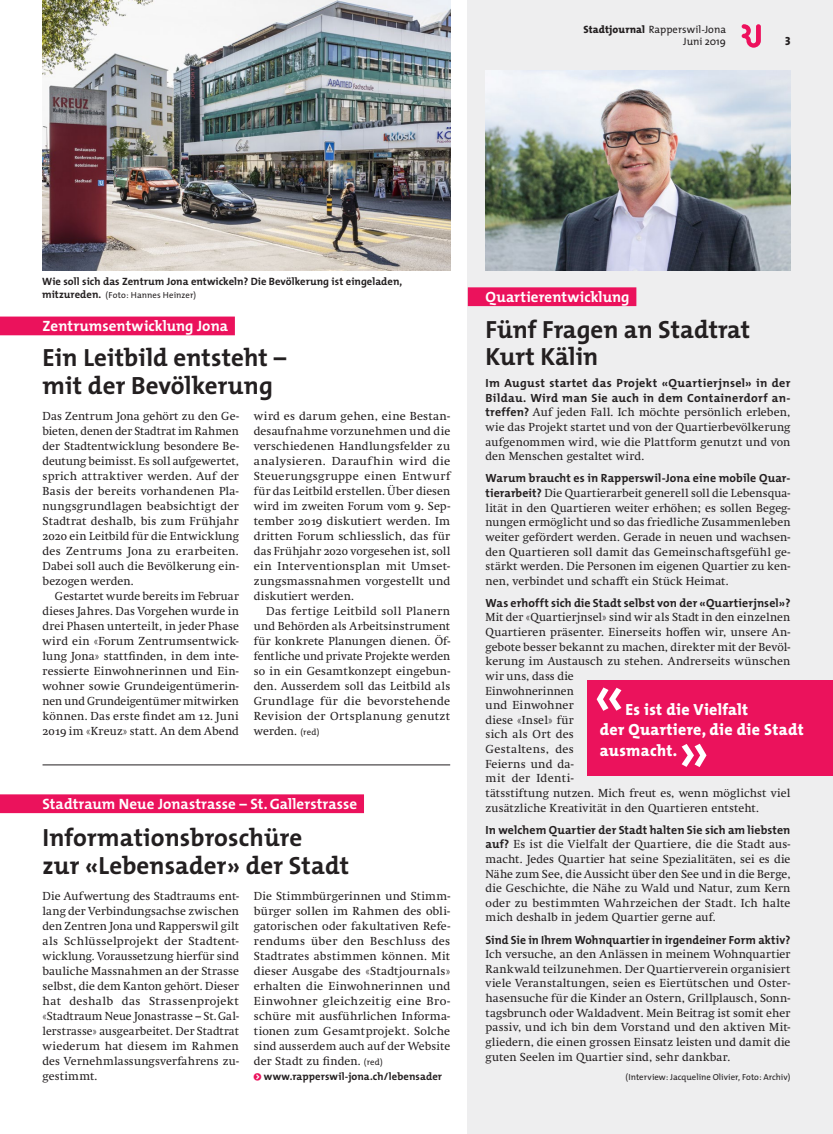
<style>
.page{position:relative;width:833px;height:1134px;background:#fff}
.page>*{position:absolute;margin:0;border:0;box-sizing:border-box;transform-origin:0 0}
.t1{font:600 62.5px "The Mix";color:#fff}
.t2{font:700 25px/27.5px "The Mix";letter-spacing:.005em;color:#231f20}
.t3{font:800 16.25px/20.6px "The Mix";letter-spacing:.02em;color:#fff}
.t4{font:700 15px "The Mix";letter-spacing:.005em;color:#fff}
.t5{font:11.88px/15px "Swift Neue LT Pro";letter-spacing:.015em;color:#231f20;text-align:justify}
.t6{font:700 11.88px/14.6px "The Mix";letter-spacing:.01em;color:#231f20}
.t7{font:11.88px "The Mix Extra Bold Caps";color:#231f20}
.t8{font:700 10.62px "The Mix";letter-spacing:.005em;color:#231f20}
.t9{font:10.62px/11.9px "The Mix";letter-spacing:.005em;color:#231f20;text-align:right}
.t10{font:8.75px "The Mix";letter-spacing:.005em;color:#231f20}
.s1{font-weight:800}
.s2{font-weight:700;font-size:10.62px}
.s3{font-family:"The Mix";font-weight:700}
.s4{font-family:"The Mix";font-size:8.75px}
</style>
<div class="page">
<div style="left:468px;top:0;width:365px;height:1134px;background:#eeeeef"></div>
<div style="left:588px;top:680px;width:245px;height:96px;background:#eb125c"></div>
<div style="left:0;top:317px;width:235px;height:18px;background:#eb125c"></div>
<div style="left:0;top:794px;width:364px;height:19px;background:#eb125c"></div>
<img style="left:43px;top:0;width:407px;height:270px">
<div style="left:468px;top:287px;width:168px;height:19px;background:#eb125c"></div>
<hr style="left:43px;top:765px;width:407px;height:1px;background:#231f20">
<img style="left:485px;top:71px;width:305px;height:199px">
<svg style="left:741px;top:24px;width:20px;height:24px"></svg>
<p class="t9" style="left:583px;top:23px;width:144px"><span class="s1">Stadtjournal</span> Rapperswil-Jona<br>Juni 2019</p>
<p class="t7" style="left:785px;top:31px;width:7px">3</p>
<p class="t8" style="left:42px;top:272px;width:361px">Wie soll sich das Zentrum Jona entwickeln? Die Bevölkerung ist eingeladen,</p>
<p class="t10" style="left:42px;top:288px;width:155px"><span class="s2">mitzureden.</span> (Foto: Hannes Heinzer)</p>
<p class="t4" style="left:485px;top:284px;width:145px">Quartierentwicklung</p>
<h2 class="t2" style="left:485px;top:315px;width:266px">Fünf Fragen an Stadtrat<br>Kurt Kälin</h2>
<p class="t6" style="left:485px;top:376px;width:306px">Im August startet das Projekt «Quartierjnsel» in der<br>Bildau. Wird man Sie auch in dem Containerdorf an-</p>
<p class="t5" style="left:485px;top:405px;width:306px;line-height:14.6px"><span class="s3">treffen?</span> Auf jeden Fall. Ich möchte persönlich erleben, wie das Projekt startet und von der Quartierbevölkerung aufgenommen wird, wie die Plattform genutzt und von den Menschen gestaltet wird.</p>
<p class="t6" style="left:485px;top:471px;width:305px">Warum braucht es in Rapperswil-Jona eine mobile Quar-</p>
<p class="t5" style="left:485px;top:486px;width:306px;line-height:14.6px"><span class="s3">tierarbeit?</span> Die Quartierarbeit generell soll die Lebensqua&shy;lität in den Quartieren weiter erhöhen; es sollen Begeg&shy;nungen ermöglicht und so das friedliche Zusammenleben weiter gefördert werden. Gerade in neuen und wachsen&shy;den Quartieren soll damit das Gemeinschaftsgefühl ge&shy;stärkt werden. Die Personen im eigenen Quartier zu ken&shy;nen, verbindet und schafft ein Stück Heimat.</p>
<p class="t6" style="left:485px;top:595px;width:306px">Was erhofft sich die Stadt selbst von der «Quartierjnsel»?</p>
<p class="t5" style="left:485px;top:610px;width:306px;line-height:14.6px;text-align:left">Mit der «Quartierjnsel» sind wir als Stadt in den einzelnen Quartieren präsenter. Einerseits hoffen wir, unsere An&shy;gebote besser bekannt zu machen, direkter mit der Bevöl&shy;kerung im Austausch zu stehen. Andrerseits wünschen wir uns, dass die<br>Einwohnerinnen<br>und Einwohner<br>diese «Insel» für<br>sich als Ort des<br>Gestaltens, des<br>Feierns und da-<br>mit der Identi-<br>tätsstiftung nutzen. Mich freut es, wenn möglichst viel zusätzliche Kreativität in den Quartieren entsteht.</p>
<p class="t6" style="left:485px;top:822px;width:306px">In welchem Quartier der Stadt halten Sie sich am liebsten</p>
<p class="t5" style="left:485px;top:837px;width:306px;line-height:14.6px"><span class="s3">auf?</span> Es ist die Vielfalt der Quartiere, die die Stadt aus&shy;macht. Jedes Quartier hat seine Spezialitäten, sei es die Nähe zum See, die Aussicht über den See und in die Berge, die Geschichte, die Nähe zu Wald und Natur, zum Kern oder zu bestimmten Wahrzeichen der Stadt. Ich halte mich deshalb in jedem Quartier gerne auf.</p>
<p class="t6" style="left:485px;top:932px;width:306px">Sind Sie in Ihrem Wohnquartier in irgendeiner Form aktiv?</p>
<p class="t5" style="left:485px;top:947px;width:306px;line-height:14.6px">Ich versuche, an den Anlässen in meinem Wohnquartier Rankwald teilzunehmen. Der Quartierverein organisiert viele Veranstaltungen, seien es Eiertütschen und Oster&shy;hasensuche für die Kinder an Ostern, Grillplausch, Sonn&shy;tagsbrunch oder Waldadvent. Mein Beitrag ist somit eher passiv, und ich bin dem Vorstand und den aktiven Mit&shy;gliedern, die einen grossen Einsatz leisten und damit die guten Seelen im Quartier sind, sehr dankbar.</p>
<p class="t10" style="left:625px;top:1070px;width:166px">(Interview: Jacqueline Olivier, Foto: Archiv)</p>
<p class="t4" style="left:43px;top:313px;width:187px">Zentrumsentwicklung Jona</p>
<h2 class="t2" style="left:43px;top:343px;width:245px">Ein Leitbild entsteht – mit der Bevölkerung</h2>
<p class="t5" style="left:43px;top:408px;width:198px">Das Zentrum Jona gehört zu den Ge&shy;bieten, denen der Stadtrat im Rahmen der Stadtentwicklung besondere Be&shy;deutung beimisst. Es soll aufgewertet, sprich attraktiver werden. Auf der Basis der bereits vorhandenen Pla&shy;nungsgrundlagen beabsichtigt der Stadtrat deshalb, bis zum Frühjahr 2020 ein Leitbild für die Entwicklung des Zentrums Jona zu erarbeiten.<br>Dabei soll auch die Bevölkerung ein&shy;bezogen werden.</p>
<p class="t5" style="left:43px;top:588px;width:198px;text-indent:12px">Gestartet wurde bereits im Februar dieses Jahres. Das Vorgehen wurde in drei Phasen unterteilt, in jeder Phase wird ein «Forum Zentrumsentwick&shy;lung Jona» stattfinden, in dem inte&shy;ressierte Einwohnerinnen und Ein&shy;wohner sowie Grundeigentümerin&shy;nen und Grundeigentümer mitwirken können. Das erste findet am 12. Juni 2019 im «Kreuz» statt. An dem Abend</p>
<p class="t5" style="left:254px;top:408px;width:198px">wird es darum gehen, eine Bestan&shy;desaufnahme vorzunehmen und die verschiedenen Handlungsfelder zu analysieren. Daraufhin wird die Steuerungsgruppe einen Entwurf für das Leitbild erstellen. Über diesen wird im zweiten Forum vom 9. Sep&shy;tember 2019 diskutiert werden. Im dritten Forum schliesslich, das für das Frühjahr 2020 vorgesehen ist, soll ein Interventionsplan mit Umset&shy;zungsmassnahmen vorgestellt und diskutiert werden.</p>
<p class="t5" style="left:254px;top:603px;width:198px;text-indent:12px">Das fertige Leitbild soll Planern und Behörden als Arbeitsinstrument für konkrete Planungen dienen. Öf&shy;fentliche und private Projekte werden so in ein Gesamtkonzept eingebun&shy;den. Ausserdem soll das Leitbild als Grundlage für die bevorstehende Revision der Ortsplanung genutzt werden. <span class="s4">(red)</span></p>
<h1 class="t1" style="left:593px;top:641px;width:33px">«</h1>
<h3 class="t3" style="left:600px;top:698px;width:205px;text-indent:26px">Es ist die Vielfalt<br>der Quartiere, die die Stadt ausmacht.</h3>
<h1 class="t1" style="left:677px;top:698px;width:33px">»</h1>
<p class="t4" style="left:43px;top:791px;width:316px">Stadtraum Neue Jonastrasse – St.Gallerstrasse</p>
<h2 class="t2" style="left:43px;top:823px;width:308px">Informationsbroschüre<br>zur «Lebensader» der Stadt</h2>
<p class="t5" style="left:43px;top:888px;width:198px">Die Aufwertung des Stadtraums ent&shy;lang der Verbindungsachse zwischen den Zentren Jona und Rapperswil gilt als Schlüsselprojekt der Stadtent&shy;wicklung. Voraussetzung hierfür sind bauliche Massnahmen an der Strasse selbst, die dem Kanton gehört. Dieser hat deshalb das Strassenprojekt «Stadtraum Neue Jonastrasse – St.Gal&shy;lerstrasse» ausgearbeitet. Der Stadtrat wiederum hat diesem im Rahmen des Vernehmlassungsverfahrens zu&shy;gestimmt.</p>
<p class="t5" style="left:254px;top:888px;width:198px">Die Stimmbürgerinnen und Stimm&shy;bürger sollen im Rahmen des obli&shy;gatorischen oder fakultativen Refe&shy;rendums über den Beschluss des Stadtrates abstimmen können. Mit dieser Ausgabe des «Stadtjournals» erhalten die Einwohnerinnen und Einwohner gleichzeitig eine Bro&shy;schüre mit ausführlichen Informa&shy;tionen zum Gesamtprojekt. Solche sind ausserdem auch auf der Website der Stadt zu finden. <span class="s4">(red)</span></p>
<p class="t8" style="left:264px;top:1068px;width:180px">www.rapperswil-jona.ch/lebensader</p>
</div>
